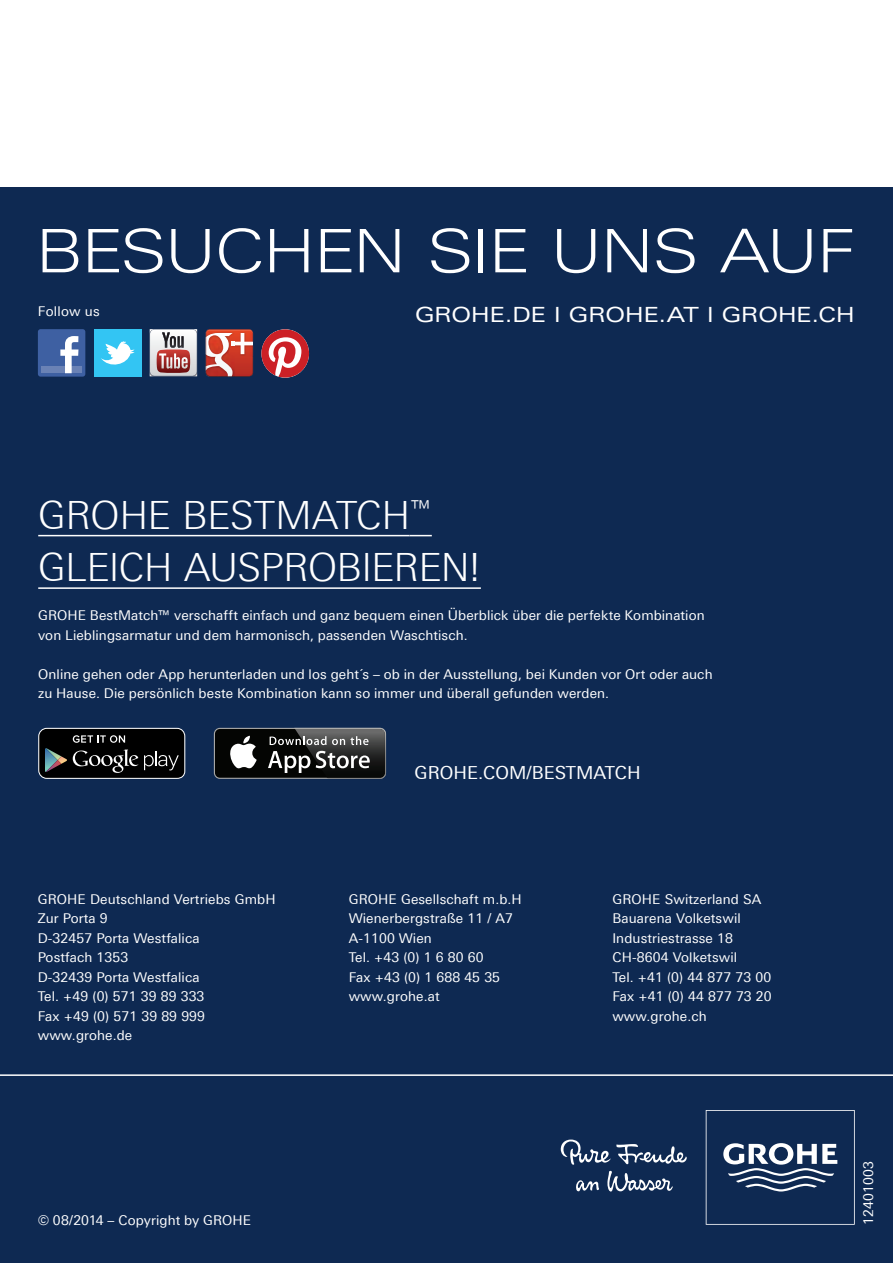
<style>
.page{position:relative;width:893px;height:1263px;background:#fff}
.page>*{position:absolute;margin:0;border:0;box-sizing:border-box;transform-origin:0 0}
.t1{font:300 60px "Linotype Univers 340 Ex";letter-spacing:-.02em;color:#fff}
.t2{font:300 39px/52.5px "Linotype Univers 330";letter-spacing:-.02em;color:#fff}
.t3{font:21px "Linotype Univers 440 Extended";letter-spacing:.005em;color:#fff}
.t4{font:18px "Linotype Univers 430";color:#fff}
.t5{font:13.5px/19.5px "Linotype Univers 430";letter-spacing:.01em;color:#fff}
</style>
<div class="page">
<div style="left:0;top:187px;width:893px;height:1076px;background:#0e2952"></div>
<div style="left:38px;top:329px;width:47px;height:48px;background:#3e60a2;border-radius:3px"></div>
<div style="left:41px;top:366px;width:41px;height:7px;background:#6a82b5"></div>
<svg style="left:60px;top:336px;width:18px;height:37px"></svg>
<div style="left:94px;top:329px;width:47px;height:48px;background:#33c5f3"></div>
<svg style="left:101px;top:341px;width:34px;height:24px"></svg>
<svg style="left:150px;top:329px;width:47px;height:47px;background:#c4a7a8"></svg>
<svg style="left:206px;top:329px;width:48px;height:48px;background:#cc685d"></svg>
<svg style="left:261px;top:329px;width:48px;height:49px"></svg>
<svg style="left:706px;top:1110px;width:149px;height:115px"></svg>
<svg style="left:561px;top:1139px;width:126px;height:52px"></svg>
<hr style="left:0;top:1074px;width:893px;height:2px;background:#fff">
<svg style="left:214px;top:728px;width:172px;height:51px"></svg>
<div style="left:215px;top:729px;width:170px;height:49px;background:#040503;border-radius:5px"></div>
<svg style="left:230px;top:736px;width:27px;height:32px"></svg>
<img style="left:294px;top:728px;width:92px;height:51px">
<img style="left:295px;top:729px;width:90px;height:49px">
<svg style="left:268px;top:751px;width:42px;height:22px"></svg>
<svg style="left:316px;top:751px;width:54px;height:17px"></svg>
<svg style="left:270px;top:736px;width:56px;height:9px"></svg>
<svg style="left:332px;top:736px;width:36px;height:9px"></svg>
<div style="left:39px;top:728px;width:146px;height:50px;background:#000;border-radius:8px"></div>
<div style="left:38px;top:728px;width:147px;height:51px;border:1px solid #fff;border-radius:8px"></div>
<svg style="left:73px;top:749px;width:106px;height:24px"></svg>
<svg style="left:73px;top:735px;width:52px;height:8px"></svg>
<svg style="left:45px;top:748px;width:22px;height:24px"></svg>
<hr style="left:38px;top:535px;width:371px;height:1px;background:#fff">
<svg style="left:409px;top:535px;width:23px;height:1px"></svg>
<hr style="left:38px;top:587px;width:443px;height:2px;background:#fff">
<h1 class="t1" style="left:36px;top:216px;width:820px">BESUCHEN SIE UNS AUF</h1>
<p class="t5" style="left:38px;top:301px;width:63px">Follow us</p>
<h3 class="t3" style="left:415px;top:302px;width:441px">GROHE.DE I GROHE.AT I GROHE.CH</h3>
<h2 class="t2" style="left:38px;top:488px;width:444px">GROHE BESTMATCH<sup>™<br></sup>GLEICH AUSPROBIEREN!</h2>
<p class="t5" style="left:38px;top:606px;width:668px">GROHE Bestmatch™ verschafft einfach und ganz bequem einen Überblick über die perfekte Kombination von Lieblingsarmatur und dem harmonisch, passenden Waschtisch.</p>
<p class="t5" style="left:38px;top:664px;width:676px">Online gehen oder App herunterladen und los geht´s – ob in der Ausstellung, bei Kunden vor Ort oder auch zu Hause. Die persönlich beste Kombination kann so immer und überall gefunden werden.</p>
<h3 class="t4" style="left:415px;top:762px;width:228px">GROHE.COm/BESTmATCH</h3>
<p class="t5" style="left:38px;top:889px;width:239px">GROHE Deutschland Vertriebs GmbH<br>Zur Porta 9<br>D-32457 Porta Westfalica<br>Postfach 1353<br>D-32439 Porta Westfalica<br>Tel. +49 (0) 571 39 89 333<br>Fax +49 (0) 571 39 89 999 www.grohe.de</p>
<p class="t5" style="left:349px;top:889px;width:175px">GROHE Gesellschaft m.b.H<br>Wienerbergstraße 11 / A7<br>A-1100 Wien<br>Tel. +43 (0) 1 6 80 60<br>Fax +43 (0) 1 688 45 35 www.grohe.at</p>
<p class="t5" style="left:612px;top:889px;width:161px">GROHE Switzerland SA<br>Bauarena Volketswil<br>Industriestrasse 18<br>CH-8604 Volketswil<br>Tel. +41 (0) 44 877 73 00<br>Fax +41 (0) 44 877 73 20 www.grohe.ch</p>
<p class="t5" style="left:38px;top:1210px;width:214px">© 08/2014 – Copyright by GROHE</p>
<p class="t5" style="left:858px;top:1225px;width:65px;rotate:-90deg">12401003</p>
</div>
